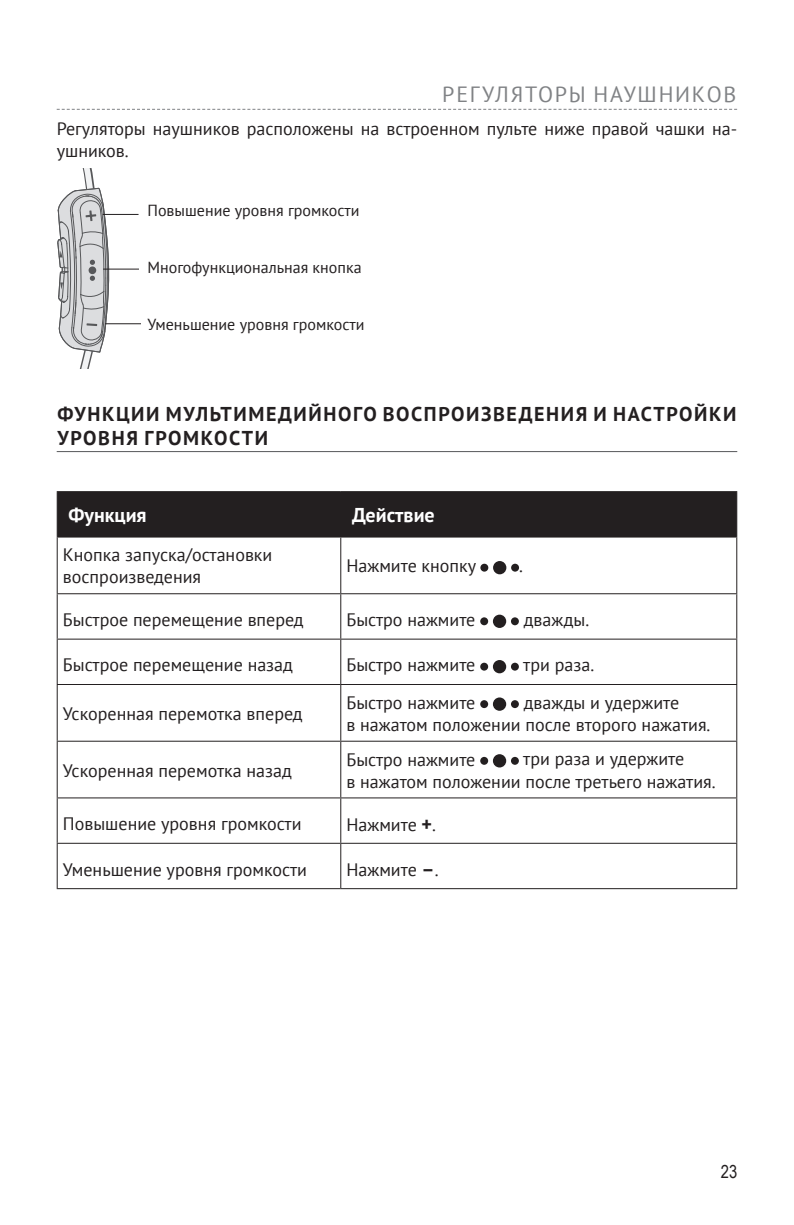
<style>
.page{position:relative;width:794px;height:1225px;background:#fff}
.page>*{position:absolute;margin:0;border:0;box-sizing:border-box;transform-origin:0 0}
.t1{font:22px "PT Sans";letter-spacing:.08em;color:#808285}
.t2{font:700 20px/24px "PT Sans";letter-spacing:.08em;color:#231f20}
.t3{font:700 20px "PT Sans";color:#fff}
.t4{font:18px/22px "PT Sans";color:#231f20}
.t5{font:18px "Arial Narrow";color:#231f20}
.t6{font:16px "PT Sans";color:#231f20}
.s1{font-weight:700;font-size:20px}
</style>
<div class="page">
<svg style="left:57px;top:109px;width:680px;height:1px"></svg>
<hr style="left:57px;top:451px;width:680px;height:1px;background:#57585a">
<div style="left:58px;top:492px;width:678px;height:44px;background:#231f20"></div>
<hr style="left:57px;top:491px;width:284px;height:1px;background:#231f20">
<hr style="left:341px;top:491px;width:396px;height:1px;background:#231f20">
<hr style="left:57px;top:536px;width:284px;height:1px;background:#231f20">
<hr style="left:341px;top:536px;width:396px;height:1px;background:#231f20">
<hr style="left:57px;top:492px;width:1px;height:44px;background:#231f20">
<hr style="left:340px;top:492px;width:1px;height:44px;background:#231f20">
<hr style="left:736px;top:492px;width:1px;height:44px;background:#231f20">
<hr style="left:57px;top:537px;width:1px;height:56px;background:#231f20">
<hr style="left:340px;top:537px;width:1px;height:56px;background:#231f20">
<hr style="left:736px;top:537px;width:1px;height:56px;background:#231f20">
<hr style="left:57px;top:593px;width:284px;height:1px;background:#231f20">
<hr style="left:57px;top:594px;width:1px;height:44px;background:#231f20">
<hr style="left:341px;top:593px;width:396px;height:1px;background:#231f20">
<hr style="left:340px;top:594px;width:1px;height:44px;background:#231f20">
<hr style="left:736px;top:594px;width:1px;height:44px;background:#231f20">
<hr style="left:57px;top:638px;width:284px;height:1px;background:#231f20">
<hr style="left:57px;top:639px;width:1px;height:45px;background:#231f20">
<hr style="left:341px;top:638px;width:396px;height:1px;background:#231f20">
<hr style="left:340px;top:639px;width:1px;height:45px;background:#231f20">
<hr style="left:736px;top:639px;width:1px;height:45px;background:#231f20">
<hr style="left:57px;top:684px;width:284px;height:1px;background:#231f20">
<hr style="left:57px;top:685px;width:1px;height:55px;background:#231f20">
<hr style="left:341px;top:684px;width:396px;height:1px;background:#231f20">
<hr style="left:340px;top:685px;width:1px;height:55px;background:#231f20">
<hr style="left:736px;top:685px;width:1px;height:55px;background:#231f20">
<hr style="left:57px;top:740px;width:284px;height:1px;background:#231f20">
<hr style="left:57px;top:741px;width:1px;height:56px;background:#231f20">
<hr style="left:341px;top:740px;width:396px;height:1px;background:#231f20">
<hr style="left:340px;top:741px;width:1px;height:56px;background:#231f20">
<hr style="left:736px;top:741px;width:1px;height:56px;background:#231f20">
<hr style="left:57px;top:797px;width:284px;height:1px;background:#231f20">
<hr style="left:57px;top:798px;width:1px;height:44px;background:#231f20">
<hr style="left:341px;top:797px;width:396px;height:1px;background:#231f20">
<hr style="left:340px;top:798px;width:1px;height:44px;background:#231f20">
<hr style="left:736px;top:798px;width:1px;height:44px;background:#231f20">
<hr style="left:57px;top:842px;width:284px;height:1px;background:#231f20">
<hr style="left:57px;top:843px;width:1px;height:45px;background:#231f20">
<hr style="left:341px;top:842px;width:396px;height:1px;background:#231f20">
<hr style="left:340px;top:843px;width:1px;height:45px;background:#231f20">
<hr style="left:736px;top:843px;width:1px;height:45px;background:#231f20">
<hr style="left:57px;top:888px;width:284px;height:1px;background:#231f20">
<hr style="left:341px;top:888px;width:396px;height:1px;background:#231f20">
<div style="left:493px;top:561px;width:13px;height:13px;background:#231f20;border-radius:50%"></div>
<div style="left:480px;top:564px;width:8px;height:7px;background:#231f20;border-radius:50%"></div>
<div style="left:511px;top:564px;width:8px;height:7px;background:#231f20;border-radius:50%"></div>
<div style="left:493px;top:614px;width:13px;height:14px;background:#231f20;border-radius:50%"></div>
<div style="left:480px;top:617px;width:8px;height:8px;background:#231f20;border-radius:50%"></div>
<div style="left:511px;top:617px;width:8px;height:8px;background:#231f20;border-radius:50%"></div>
<div style="left:493px;top:660px;width:13px;height:13px;background:#231f20;border-radius:50%"></div>
<div style="left:480px;top:662px;width:8px;height:8px;background:#231f20;border-radius:50%"></div>
<div style="left:511px;top:662px;width:8px;height:8px;background:#231f20;border-radius:50%"></div>
<div style="left:493px;top:697px;width:13px;height:14px;background:#231f20;border-radius:50%"></div>
<div style="left:480px;top:700px;width:8px;height:8px;background:#231f20;border-radius:50%"></div>
<div style="left:511px;top:700px;width:8px;height:8px;background:#231f20;border-radius:50%"></div>
<div style="left:493px;top:754px;width:13px;height:13px;background:#231f20;border-radius:50%"></div>
<div style="left:480px;top:757px;width:8px;height:8px;background:#231f20;border-radius:50%"></div>
<div style="left:511px;top:757px;width:8px;height:8px;background:#231f20;border-radius:50%"></div>
<svg style="left:57px;top:169px;width:52px;height:200px"></svg>
<hr style="left:103px;top:214px;width:35px;height:1px;background:#231f20">
<hr style="left:105px;top:323px;width:36px;height:1px;background:#231f20">
<hr style="left:103px;top:269px;width:36px;height:1px;background:#231f20">
<p class="t1" style="left:442px;top:80px;width:296px">РЕГУЛЯТОРЫ НАУШНИКОВ</p>
<p class="t4" style="left:57px;top:118px;width:682px">Регуляторы наушников расположены на встроенном пульте ниже правой чашки на&shy;ушников.</p>
<p class="t6" style="left:147px;top:201px;width:214px">Повышение уровня громкости</p>
<p class="t6" style="left:147px;top:257px;width:216px">Многофункциональная кнопка</p>
<p class="t6" style="left:147px;top:314px;width:218px">Уменьшение уровня громкости</p>
<p class="t2" style="left:57px;top:402px;width:680px">ФУНКЦИИ МУЛЬТИМЕДИЙНОГО ВОСПРОИЗВЕДЕНИЯ И НАСТРОЙКИ<br>УРОВНЯ ГРОМКОСТИ</p>
<p class="t3" style="left:69px;top:502px;width:80px">Функция</p>
<p class="t3" style="left:352px;top:502px;width:84px">Действие</p>
<p class="t4" style="left:63px;top:543px;width:211px">Кнопка запуска/остановки воспроизведения</p>
<p class="t4" style="left:346px;top:554px;width:131px">Нажмите кнопку</p>
<p class="t4" style="left:519px;top:554px;width:5px">.</p>
<p class="t4" style="left:63px;top:608px;width:242px">Быстрое перемещение вперед</p>
<p class="t4" style="left:346px;top:608px;width:130px">Быстро нажмите</p>
<p class="t4" style="left:524px;top:608px;width:67px">дважды.</p>
<p class="t4" style="left:63px;top:653px;width:231px">Быстрое перемещение назад</p>
<p class="t4" style="left:346px;top:653px;width:130px">Быстро нажмите</p>
<p class="t4" style="left:523px;top:653px;width:72px">три раза.</p>
<p class="t4" style="left:63px;top:702px;width:241px">Ускоренная перемотка вперед</p>
<p class="t4" style="left:346px;top:691px;width:130px">Быстро нажмите</p>
<p class="t4" style="left:346px;top:691px;width:365px;text-indent:177px">дважды и удержите<br>в нажатом положении после второго нажатия.</p>
<p class="t4" style="left:63px;top:759px;width:230px">Ускоренная перемотка назад</p>
<p class="t4" style="left:346px;top:748px;width:130px">Быстро нажмите</p>
<p class="t4" style="left:346px;top:747px;width:371px;text-indent:177px">три раза и удержите<br>в нажатом положении после третьего нажатия.</p>
<p class="t4" style="left:63px;top:812px;width:240px">Повышение уровня громкости</p>
<p class="t4" style="left:346px;top:813px;width:91px">Нажмите <span class="s1">+</span>.</p>
<p class="t4" style="left:63px;top:857px;width:246px">Уменьшение уровня громкости</p>
<p class="t4" style="left:346px;top:858px;width:94px">Нажмите <span class="s1">–</span>.</p>
<p class="t5" style="left:721px;top:1158px;width:18px">23</p>
</div>
